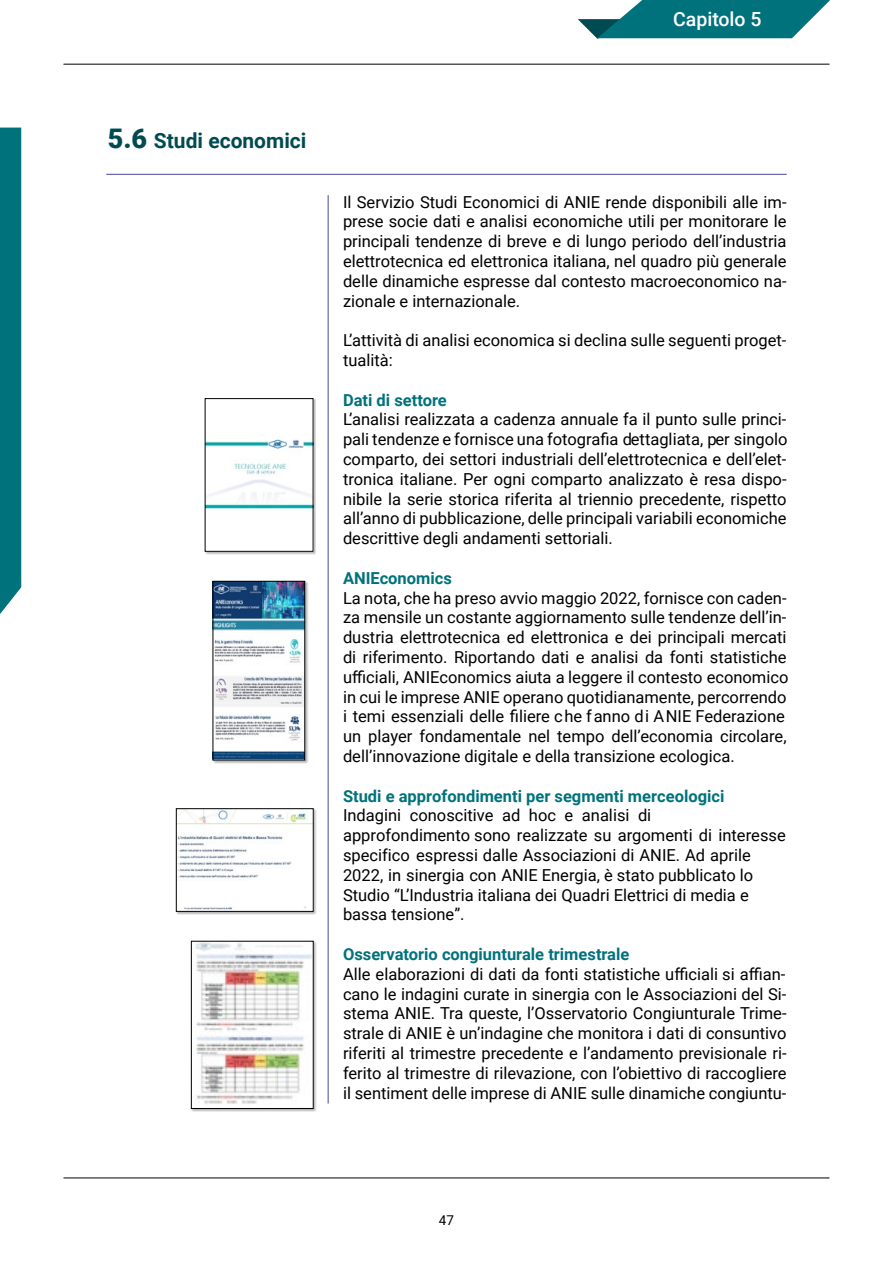
<style>
.page{position:relative;width:893px;height:1263px;background:#fff}
.page>*{position:absolute;margin:0;border:0;box-sizing:border-box;transform-origin:0 0}
.t1{font:700 21px "Roboto";color:#004b52}
.t2{font:500 19.5px "Roboto";color:#fff}
.t3{font:16.5px/19.8px "Roboto";color:#000;text-align:justify}
.t4{font:700 16.5px "Roboto";color:#00727c}
.t5{font:13.5px "Roboto";color:#000}
.s1{font-weight:900;font-size:27px}
</style>
<div class="page">
<hr style="left:64px;top:1177px;width:765px;height:1px;background:#020203">
<hr style="left:64px;top:64px;width:765px;height:1px;background:#020203">
<div style="left:0;top:128px;width:21px;height:486px;background:#00727c"></div>
<svg style="left:578px;top:0;width:252px;height:39px"></svg>
<hr style="left:328px;top:195px;width:1px;height:908px;background:#454696">
<hr style="left:106px;top:174px;width:681px;height:1px;background:#454696">
<div style="left:191px;top:940px;width:126px;height:171px;background:#000;opacity:.3"></div>
<img style="left:193px;top:943px;width:118px;height:164px">
<div style="left:191px;top:941px;width:122px;height:168px;border:1px solid #000"></div>
<div style="left:204px;top:398px;width:112px;height:157px;background:#000;opacity:.3"></div>
<img style="left:207px;top:400px;width:104px;height:149px">
<div style="left:212px;top:581px;width:96px;height:183px;background:#000;opacity:.3"></div>
<img style="left:215px;top:583px;width:88px;height:175px">
<div style="left:213px;top:581px;width:92px;height:179px;border:1px solid #000"></div>
<div style="left:176px;top:808px;width:141px;height:106px;background:#000;opacity:.3"></div>
<img style="left:178px;top:810px;width:133px;height:100px">
<div style="left:176px;top:808px;width:137px;height:104px;border:1px solid #000"></div>
<p class="t2" style="left:673px;top:6px;width:90px">Capitolo 5</p>
<p class="t1" style="left:108px;top:126px;width:200px"><span class="s1">5.6</span> Studi economici</p>
<p class="t3" style="left:343px;top:191px;width:445px">Il Servizio Studi Economici di ANIE rende disponibili alle im&shy;prese socie dati e analisi economiche utili per monitorare le principali tendenze di breve e di lungo periodo dell’industria elettrotecnica ed elettronica italiana, nel quadro più generale delle dinamiche espresse dal contesto macroeconomico na&shy;zionale e internazionale.</p>
<p class="t3" style="left:343px;top:330px;width:445px">L’attività di analisi economica si declina sulle seguenti proget&shy;tualità:</p>
<p class="t4" style="left:343px;top:388px;width:105px">Dati di settore</p>
<p class="t3" style="left:343px;top:409px;width:446px">L’analisi realizzata a cadenza annuale fa il punto sulle princi&shy;pali tendenze e fornisce una fotografia dettagliata, per singolo comparto, dei settori industriali dell’elettrotecnica e dell’elet&shy;tronica italiane. Per ogni comparto analizzato è resa dispo&shy;nibile la serie storica riferita al triennio precedente, rispetto all’anno di pubblicazione, delle principali variabili economiche descrittive degli andamenti settoriali.</p>
<p class="t4" style="left:343px;top:566px;width:110px">ANIEconomics</p>
<p class="t3" style="left:343px;top:587px;width:447px;text-align:left">La nota, che ha preso avvio maggio 2022, fornisce con caden&shy;za mensile un costante aggiornamento sulle tendenze dell’in&shy;dustria elettrotecnica ed elettronica e dei principali mercati di riferimento. Riportando dati e analisi da fonti statistiche ufficiali, ANIEconomics aiuta a leggere il contesto economico in cui le imprese ANIE operano quotidianamente, percorrendo i temi essenziali delle filiere che fanno di ANIE Federazione un player fondamentale nel tempo dell’economia circolare, dell’innovazione digitale e della transizione ecologica.</p>
<p class="t4" style="left:343px;top:784px;width:383px">Studi e approfondimenti per segmenti merceologici</p>
<p class="t3" style="left:343px;top:805px;width:444px;text-align:left">Indagini conoscitive ad hoc e analisi di<br>approfondimento sono realizzate su argomenti di interesse specifico espressi dalle Associazioni di ANIE. Ad aprile 2022, in sinergia con ANIE Energia, è stato pubblicato lo Studio “L’Industria italiana dei Quadri Elettrici di media e bassa tensione”.</p>
<p class="t4" style="left:343px;top:943px;width:288px">Osservatorio congiunturale trimestrale</p>
<p class="t3" style="left:343px;top:963px;width:445px">Alle elaborazioni di dati da fonti statistiche ufficiali si affian&shy;cano le indagini curate in sinergia con le Associazioni del Si&shy;stema ANIE. Tra queste, l’Osservatorio Congiunturale Trime&shy;strale di ANIE è un’indagine che monitora i dati di consuntivo riferiti al trimestre precedente e l’andamento previsionale ri&shy;ferito al trimestre di rilevazione, con l’obiettivo di raccogliere il sentiment delle imprese di ANIE sulle dinamiche congiuntu-</p>
<p class="t5" style="left:439px;top:1211px;width:17px">47</p>
</div>
